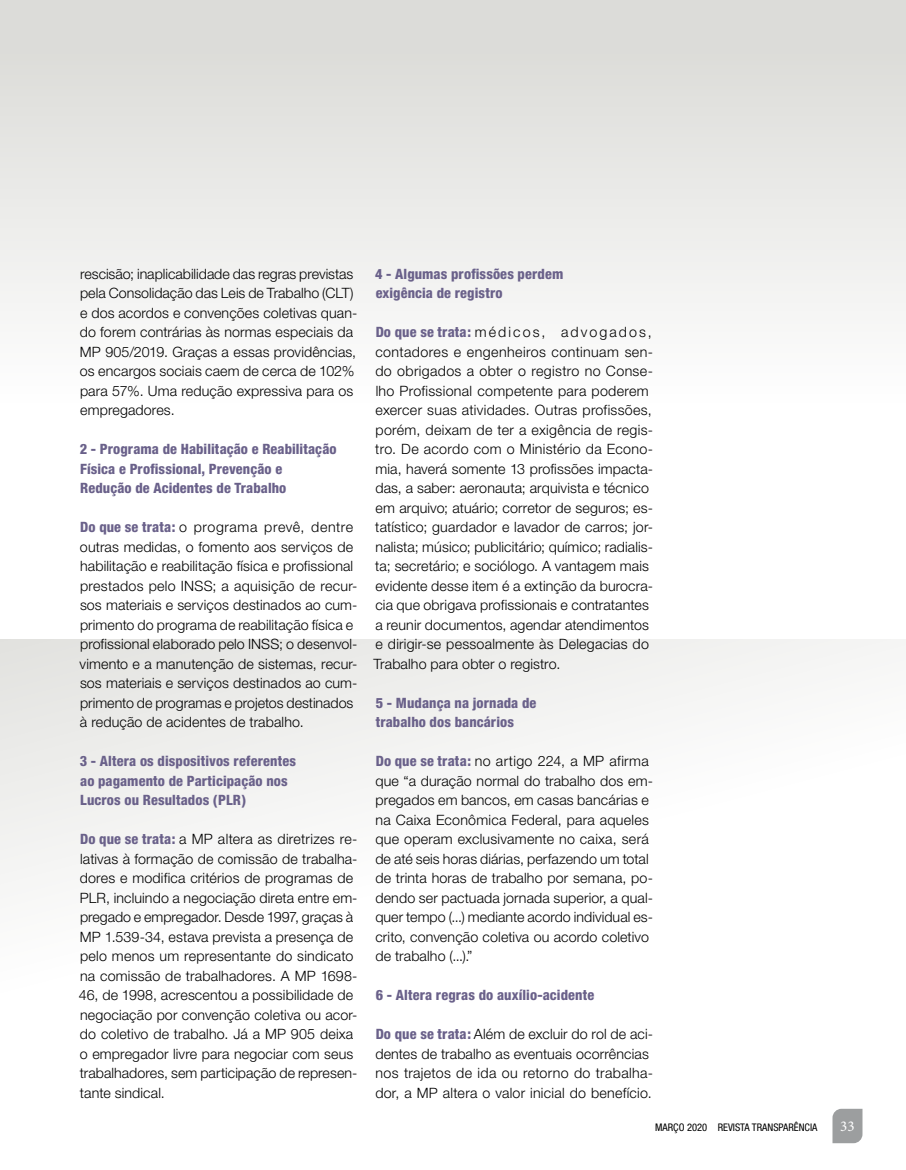
<style>
.page{position:relative;width:906px;height:1170px;background:#fff}
.page>*{position:absolute;margin:0;border:0;box-sizing:border-box;transform-origin:0 0}
.t1{font:15px "Minion Pro";color:#fff}
.t2{font:300 14.25px/19.5px "Helvetica Neue";letter-spacing:.01em;color:#000}
.t3{font:800 condensed 14.25px/19.5px "Helvetica Neue";letter-spacing:.01em;color:#6a618a}
.t4{font:condensed 10.5px "Helvetica Neue";color:#000}
.s1{font-weight:800;font-stretch:condensed;color:#6a618a}
</style>
<div class="page">
<div style="left:0;top:0;width:906px;height:641px;background:linear-gradient(to bottom,#ddddda,#fff)"></div>
<div style="left:0;top:639px;width:906px;height:531px;background:linear-gradient(to bottom,#f1f1ef,#fff)"></div>
<svg style="left:832px;top:1109px;width:30px;height:34px"></svg>
<p class="t2" style="left:80px;top:264px;width:279px">rescisão; inaplicabilidade das regras previstas pela Consolidação das Leis de Trabalho (CLT) e dos acordos e convenções coletivas quan&shy;do forem contrárias às normas especiais da MP 905/2019. Graças a essas providências, os encargos sociais caem de cerca de 102% para 57%. Uma redução expressiva para os empregadores.</p>
<p class="t3" style="left:80px;top:439px;width:258px">2 - Programa de Habilitação e Reabilitação<br>Física e Profissional, Prevenção e<br>Redução de Acidentes de Trabalho</p>
<p class="t2" style="left:80px;top:517px;width:279px"><span class="s1">Do que se trata:</span> o programa prevê, dentre outras medidas, o fomento aos serviços de habilitação e reabilitação física e profissional prestados pelo INSS; a aquisição de recur&shy;sos materiais e serviços destinados ao cum&shy;primento do programa de reabilitação física e profissional elaborado pelo INSS; o desenvol&shy;vimento e a manutenção de sistemas, recur&shy;sos materiais e serviços destinados ao cum&shy;primento de programas e projetos destinados à redução de acidentes de trabalho.</p>
<p class="t3" style="left:80px;top:751px;width:218px">3 - Altera os dispositivos referentes ao pagamento de Participação nos<br>Lucros ou Resultados (PLR)</p>
<p class="t2" style="left:79px;top:829px;width:280px"><span class="s1">Do que se trata:</span> a MP altera as diretrizes re&shy;lativas à formação de comissão de trabalha&shy;dores e modifica critérios de programas de PLR, incluindo a negociação direta entre em&shy;pregado e empregador. Desde 1997, graças à MP 1.539-34, estava prevista a presença de pelo menos um representante do sindicato na comissão de trabalhadores. A MP 1698- 46, de 1998, acrescentou a possibilidade de negociação por convenção coletiva ou acor&shy;do coletivo de trabalho. Já a MP 905 deixa o empregador livre para negociar com seus trabalhadores, sem participação de represen&shy;tante sindical.</p>
<p class="t3" style="left:375px;top:264px;width:190px">4 - Algumas profissões perdem exigência de registro</p>
<p class="t2" style="left:373px;top:322px;width:281px"><span class="s1">Do que se trata:</span> médicos, advogados, contadores e engenheiros continuam sen&shy;do obrigados a obter o registro no Conse&shy;lho Profissional competente para poderem exercer suas atividades. Outras profissões, porém, deixam de ter a exigência de regis&shy;tro. De acordo com o Ministério da Econo&shy;mia, haverá somente 13 profissões impacta&shy;das, a saber: aeronauta; arquivista e técnico em arquivo; atuário; corretor de seguros; es&shy;tatístico; guardador e lavador de carros; jor&shy;nalista; músico; publicitário; químico; radialis&shy;ta; secretário; e sociólogo. A vantagem mais evidente desse item é a extinção da burocra&shy;cia que obrigava profissionais e contratantes a reunir documentos, agendar atendimentos e dirigir-se pessoalmente às Delegacias do Trabalho para obter o registro.</p>
<p class="t3" style="left:376px;top:693px;width:162px">5 - Mudança na jornada de trabalho dos bancários</p>
<p class="t2" style="left:375px;top:751px;width:279px"><span class="s1">Do que se trata:</span> no artigo 224, a MP afirma que “a duração normal do trabalho dos em&shy;pregados em bancos, em casas bancárias e na Caixa Econômica Federal, para aqueles que operam exclusivamente no caixa, será de até seis horas diárias, perfazendo um total de trinta horas de trabalho por semana, po&shy;dendo ser pactuada jornada superior, a qual&shy;quer tempo (...) mediante acordo individual es&shy;crito, convenção coletiva ou acordo coletivo de trabalho (...).”</p>
<p class="t3" style="left:376px;top:985px;width:220px">6 - Altera regras do auxílio-acidente</p>
<p class="t2" style="left:375px;top:1024px;width:279px"><span class="s1">Do que se trata:</span> Além de excluir do rol de aci&shy;dentes de trabalho as eventuais ocorrências nos trajetos de ida ou retorno do trabalha&shy;dor, a MP altera o valor inicial do benefício.</p>
<p class="t4" style="left:655px;top:1121px;width:164px">MARÇO 2020 REVISTA TRANSPARÊNCIA</p>
<p class="t1" style="left:840px;top:1117px;width:16px">33</p>
</div>
